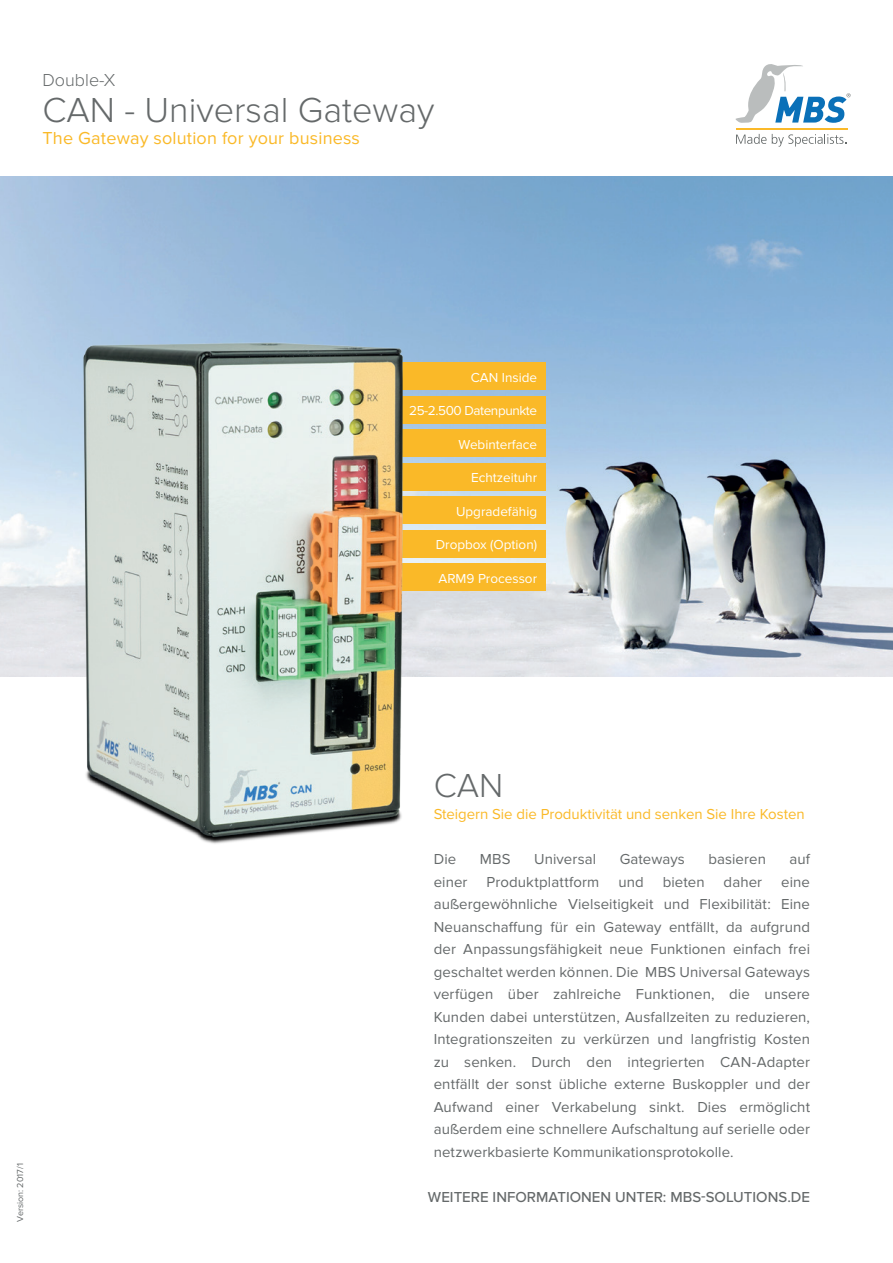
<style>
.page{position:relative;width:893px;height:1263px;background:#fff}
.page>*{position:absolute;margin:0;border:0;box-sizing:border-box;transform-origin:0 0}
.t1{font:300 36px "Proxima Nova";color:#65696a}
.t2{font:300 34.5px "Proxima Nova";color:#65696a}
.t3{font:18px "Proxima Nova";letter-spacing:.01em;color:#fab928}
.t4{font:300 18px "Proxima Nova";color:#65696a}
.t5{font:15px/22.5px "Proxima Nova";letter-spacing:.005em;color:#65696a;text-align:justify}
.t6{font:15px "Proxima Nova";letter-spacing:-.005em;color:#fab928}
.t7{font:500 15px "Proxima Nova";color:#65696a}
.t8{font:13.5px "Proxima Nova";color:#fff}
.t9{font:13.5px "Proxima Nova";letter-spacing:-.03em;color:#fff}
.t10{font:9px "Proxima Nova";color:#65696a}
</style>
<div class="page">
<img style="left:0;top:176px;width:893px;height:500px">
<hr style="left:735px;top:128px;width:112px;height:2px;background:#fbb929">
<svg style="left:736px;top:134px;width:110px;height:13px"></svg>
<svg style="left:735px;top:64px;width:116px;height:59px"></svg>
<div style="left:392px;top:563px;width:154px;height:28px;background:#fab928"></div>
<div style="left:392px;top:530px;width:154px;height:28px;background:#fab928"></div>
<div style="left:392px;top:496px;width:154px;height:28px;background:#fab928"></div>
<div style="left:392px;top:396px;width:154px;height:28px;background:#fab928"></div>
<div style="left:392px;top:362px;width:154px;height:28px;background:#fab928"></div>
<div style="left:392px;top:463px;width:154px;height:28px;background:#fab928"></div>
<div style="left:392px;top:429px;width:154px;height:28px;background:#fab928"></div>
<img style="left:16px;top:312px;width:456px;height:532px">
<p class="t4" style="left:43px;top:70px;width:75px">Double-X</p>
<h1 class="t1" style="left:43px;top:89px;width:393px">CAN - Universal Gateway</h1>
<p class="t3" style="left:43px;top:128px;width:319px">The Gateway solution for your business</p>
<p class="t10" style="left:15px;top:1222px;width:60px;rotate:-90deg">Version: 2017/1</p>
<p class="t8" style="left:471px;top:369px;width:68px">CAN Inside</p>
<p class="t9" style="left:409px;top:403px;width:129px">25-2.500 Datenpunkte</p>
<p class="t8" style="left:459px;top:436px;width:80px">Webinterface</p>
<p class="t8" style="left:471px;top:470px;width:68px">Echtzeituhr</p>
<p class="t8" style="left:456px;top:503px;width:83px">Upgradefähig</p>
<p class="t8" style="left:436px;top:537px;width:103px">Dropbox (Option)</p>
<p class="t8" style="left:438px;top:570px;width:100px">ARM9 Processor</p>
<h2 class="t2" style="left:434px;top:765px;width:71px">CAN</h2>
<p class="t6" style="left:434px;top:805px;width:372px">Steigern Sie die Produktivität und senken Sie Ihre Kosten</p>
<p class="t5" style="left:434px;top:848px;width:24px">Die</p>
<p class="t5" style="left:480px;top:848px;width:32px">MBS</p>
<p class="t5" style="left:534px;top:848px;width:64px">Universal</p>
<p class="t5" style="left:620px;top:848px;width:67px">Gateways</p>
<p class="t5" style="left:708px;top:848px;width:59px">basieren</p>
<p class="t5" style="left:789px;top:848px;width:22px">auf</p>
<p class="t5" style="left:434px;top:871px;width:35px">einer</p>
<p class="t5" style="left:487px;top:871px;width:114px">Produktplattform</p>
<p class="t5" style="left:618px;top:871px;width:27px">und</p>
<p class="t5" style="left:663px;top:871px;width:43px">bieten</p>
<p class="t5" style="left:724px;top:871px;width:40px">daher</p>
<p class="t5" style="left:434px;top:871px;width:378px;text-indent:347px">eine außergewöhnliche Vielseitigkeit und Flexibilität: Eine Neuanschaffung für ein Gateway entfällt, da aufgrund der Anpassungsfähigkeit neue Funktionen einfach frei geschaltet werden können. Die MBS Universal Gateways verfügen über zahlreiche Funktionen, die unsere Kunden dabei unterstützen, Ausfallzeiten zu reduzieren, Integrationszeiten zu verkürzen und langfristig Kosten zu senken. Durch den integrierten CAN-Adapter entfällt der sonst übliche externe Buskoppler und der Aufwand einer Verkabelung sinkt. Dies ermöglicht außerdem eine schnellere Aufschaltung auf serielle oder netzwerkbasierte Kommunikationsprotokolle.</p>
<p class="t7" style="left:428px;top:1188px;width:384px">WEITERE INFORMATIONEN UNTER: MBS-SOLUTIONS.DE</p>
</div>
